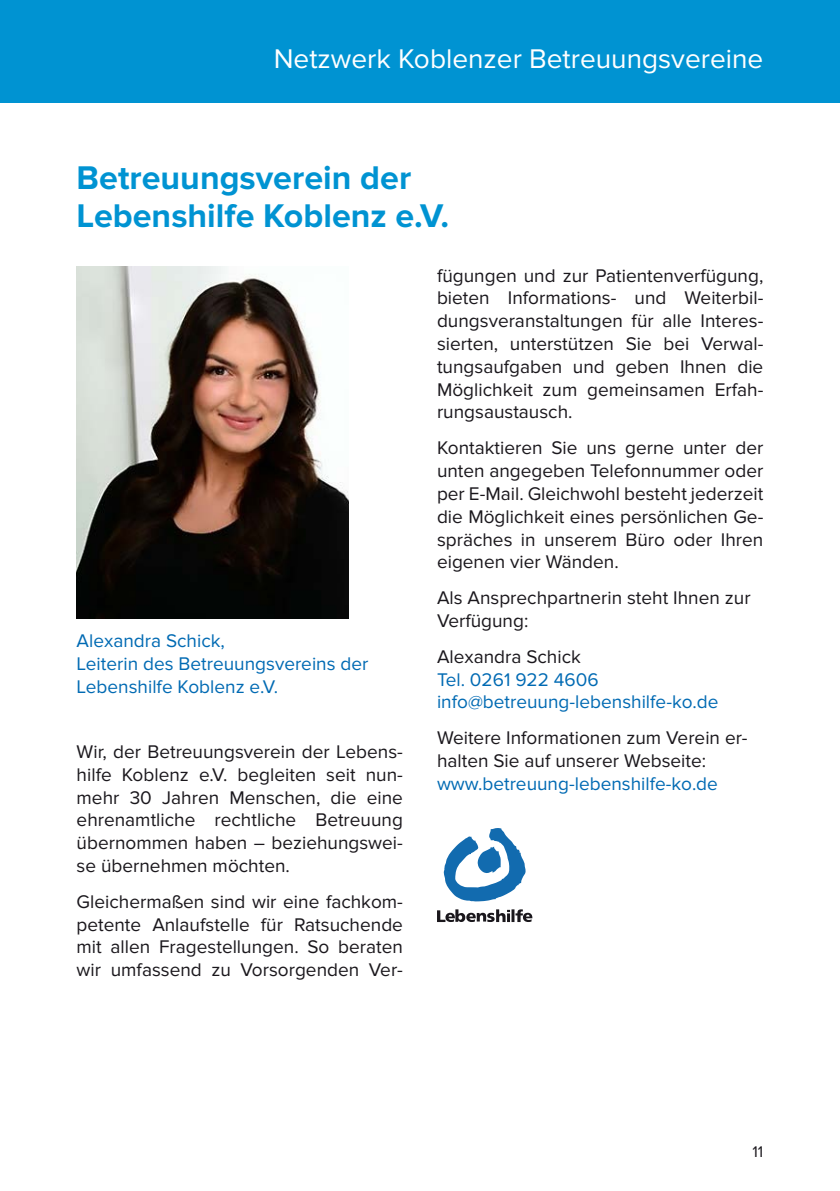
<style>
.page{position:relative;width:840px;height:1191px;background:#fff}
.page>*{position:absolute;margin:0;border:0;box-sizing:border-box;transform-origin:0 0}
.t1{font:700 34px/38px "Proxima Nova";color:#0093d2}
.t2{font:28px "Proxima Nova";color:#fff}
.t3{font:19px/22.8px "Proxima Nova";color:#1a171c;text-align:justify}
.t4{font:19px/22.8px "Proxima Nova";color:#006ab3}
.t5{font:16px "Proxima Nova";color:#1a171c}
</style>
<div class="page">
<div style="left:0;top:0;width:839px;height:102px;background:#0093d2"></div>
<img style="left:77px;top:266px;width:272px;height:352px">
<svg style="left:443px;top:828px;width:83px;height:73px"></svg>
<svg style="left:437px;top:909px;width:95px;height:13px"></svg>
<h2 class="t2" style="left:273px;top:42px;width:491px">Netzwerk Koblenzer Betreuungsvereine</h2>
<h1 class="t1" style="left:77px;top:159px;width:374px">Betreuungsverein der<br>Lebenshilfe Koblenz e.V.</h1>
<p class="t4" style="left:77px;top:630px;width:293px">Alexandra Schick,<br>Leiterin des Betreuungsvereins der<br>Lebenshilfe Koblenz e.V.</p>
<p class="t3" style="left:77px;top:740px;width:328px">Wir, der Betreuungsverein der Lebens&shy;hilfe Koblenz e.V. begleiten seit nun&shy;mehr 30 Jahren Menschen, die eine ehrenamtliche rechtliche Betreuung übernommen haben – beziehungswei&shy;se übernehmen möchten.</p>
<p class="t3" style="left:77px;top:890px;width:328px">Gleichermaßen sind wir eine fachkom&shy;petente Anlaufstelle für Ratsuchende mit allen Fragestellungen. So beraten wir umfassend zu Vorsorgenden Ver-</p>
<p class="t3" style="left:437px;top:264px;width:328px">fügungen und zur Patientenverfügung, bieten Informations- und Weiterbil&shy;dungsveranstaltungen für alle Interes&shy;sierten, unterstützen Sie bei Verwal&shy;tungsaufgaben und geben Ihnen die Möglichkeit zum gemeinsamen Erfah&shy;rungsaustausch.</p>
<p class="t3" style="left:437px;top:437px;width:328px">Kontaktieren Sie uns gerne unter der unten angegeben Telefonnummer oder per E-Mail. Gleichwohl besteht jederzeit die Möglichkeit eines persönlichen Ge&shy;spräches in unserem Büro oder Ihren eigenen vier Wänden.</p>
<p class="t3" style="left:437px;top:587px;width:315px">Als Ansprechpartnerin steht Ihnen zur<br>Verfügung:</p>
<p class="t3" style="left:437px;top:645px;width:145px">Alexandra Schick</p>
<p class="t4" style="left:437px;top:668px;width:283px">Tel. 0261 922 4606 info@betreuung-lebenshilfe-ko.de</p>
<p class="t3" style="left:437px;top:727px;width:312px">Weitere Informationen zum Verein er&shy;halten Sie auf unserer Webseite:</p>
<p class="t4" style="left:437px;top:772px;width:282px">www.betreuung-lebenshilfe-ko.de</p>
<p class="t5" style="left:752px;top:1142px;width:12px">11</p>
</div>
